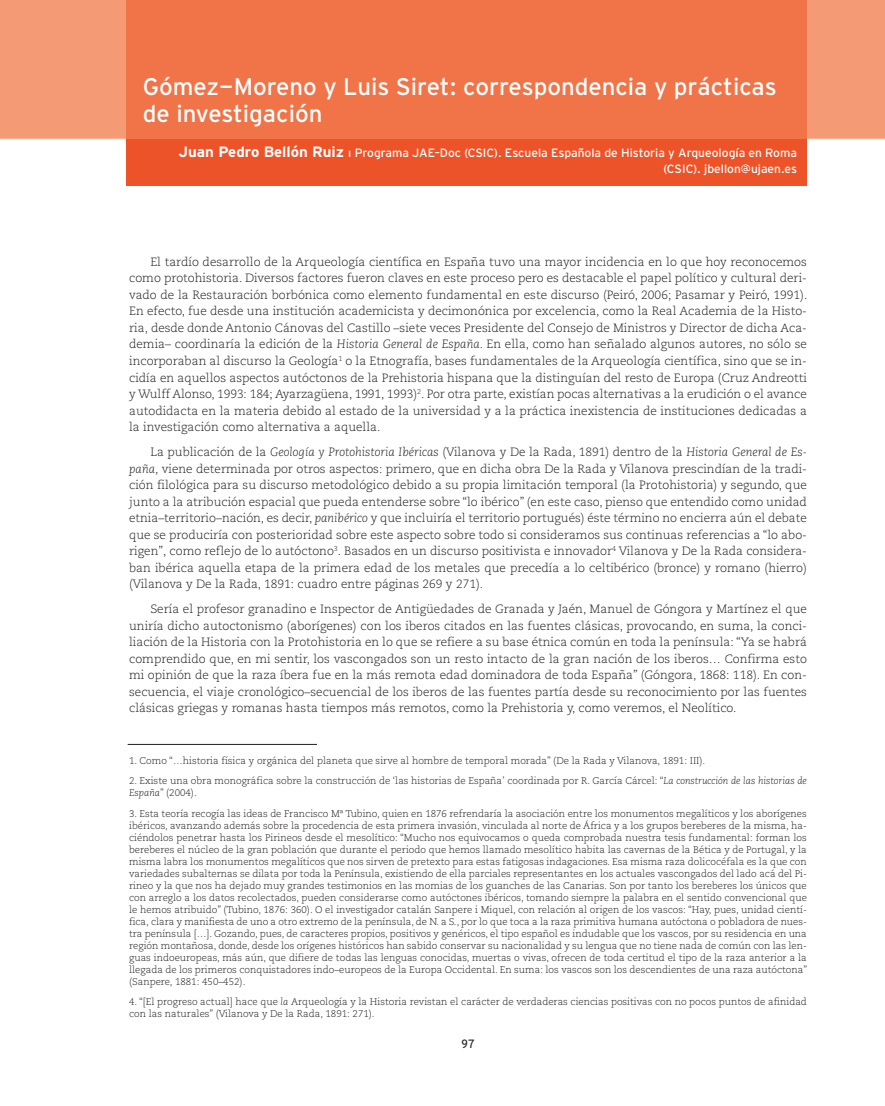
<style>
.page{position:relative;width:885px;height:1106px;background:#fff}
.page>*{position:absolute;margin:0;border:0;box-sizing:border-box;transform-origin:0 0}
.t1{font:24px/27px "Interstate Mono";color:#fff}
.t2{font:300 12px/16.5px "Caecilia LT Std";color:#231f20;text-align:justify}
.t3{font:12px/16.5px "Interstate Mono";color:#fff;text-align:right}
.t4{font:12px "Interstate Cond Mono";color:#231f20}
.t5{font:300 9.75px/12px "Caecilia LT Std";color:#231f20}
.s1{font-weight:700;font-size:15px}
.s2{font-style:italic}
</style>
<div class="page">
<hr style="left:128px;top:744px;width:189px;height:1px;background:#231f20">
<div style="left:126px;top:0;width:681px;height:186px;background:#ec5328"></div>
<div style="left:0;top:0;width:884px;height:139px;background:#f49b76"></div>
<div style="left:126px;top:0;width:681px;height:139px;background:#f07448"></div>
<h1 class="t1" style="left:143px;top:75px;width:635px">Gómez-Moreno y Luis Siret: correspondencia y prácticas de investigación</h1>
<p class="t3" style="left:178px;top:145px;width:620px"><span class="s1">Juan Pedro Bellón Ruiz</span> ı Programa JAE–Doc (CSIC). Escuela Española de Historia y Arqueología en Roma (CSIC). jbellon@ujaen.es</p>
<p class="t2" style="left:129px;top:255px;width:679px;text-indent:21px">El tardío desarrollo de la Arqueología científica en España tuvo una mayor incidencia en lo que hoy reconocemos como protohistoria. Diversos factores fueron claves en este proceso pero es destacable el papel político y cultural deri&shy;vado de la Restauración borbónica como elemento fundamental en este discurso (Peiró, 2006; Pasamar y Peiró, 1991).<br>En efecto, fue desde una institución academicista y decimonónica por excelencia, como la Real Academia de la Histo&shy;ria, desde donde Antonio Cánovas del Castillo –siete veces Presidente del Consejo de Ministros y Director de dicha Aca&shy;demia– coordinaría la edición de la <span class="s2">Historia General de España</span>. En ella, como han señalado algunos autores, no sólo se incorporaban al discurso la Geología<sup>1</sup> o la Etnografía, bases fundamentales de la Arqueología científica, sino que se in&shy;cidía en aquellos aspectos autóctonos de la Prehistoria hispana que la distinguían del resto de Europa (Cruz Andreotti y Wulff Alonso, 1993: 184; Ayarzagüena, 1991, 1993)<sup>2</sup>. Por otra parte, existían pocas alternativas a la erudición o el avance autodidacta en la materia debido al estado de la universidad y a la práctica inexistencia de instituciones dedicadas a la investigación como alternativa a aquella.</p>
<p class="t2" style="left:129px;top:445px;width:679px;text-indent:21px">La publicación de la <span class="s2">Geología y Protohistoria Ibéricas</span> (Vilanova y De la Rada, 1891) dentro de la <span class="s2">Historia General de Es&shy;paña</span>, viene determinada por otros aspectos: primero, que en dicha obra De la Rada y Vilanova prescindían de la tradi&shy;ción filológica para su discurso metodológico debido a su propia limitación temporal (la Protohistoria) y segundo, que junto a la atribución espacial que pueda entenderse sobre “lo ibérico” (en este caso, pienso que entendido como unidad etnia–territorio–nación, es decir, <span class="s2">panibérico</span> y que incluiría el territorio portugués) éste término no encierra aún el debate que se produciría con posterioridad sobre este aspecto sobre todo si consideramos sus continuas referencias a “lo abo&shy;rigen”, como reflejo de lo autóctono<sup>3</sup>. Basados en un discurso positivista e innovador<sup>4</sup> Vilanova y De la Rada considera&shy;ban ibérica aquella etapa de la primera edad de los metales que precedía a lo celtibérico (bronce) y romano (hierro) (Vilanova y De la Rada, 1891: cuadro entre páginas 269 y 271).</p>
<p class="t2" style="left:129px;top:602px;width:679px;text-indent:21px">Sería el profesor granadino e Inspector de Antigüedades de Granada y Jaén, Manuel de Góngora y Martínez el que uniría dicho autoctonismo (aborígenes) con los iberos citados en las fuentes clásicas, provocando, en suma, la conci&shy;liación de la Historia con la Protohistoria en lo que se refiere a su base étnica común en toda la península: “Ya se habrá comprendido que, en mi sentir, los vascongados son un resto intacto de la gran nación de los iberos… Confirma esto mi opinión de que la raza íbera fue en la más remota edad dominadora de toda España” (Góngora, 1868: 118). En con&shy;secuencia, el viaje cronológico–secuencial de los iberos de las fuentes partía desde su reconocimiento por las fuentes clásicas griegas y romanas hasta tiempos más remotos, como la Prehistoria y, como veremos, el Neolítico.</p>
<p class="t5" style="left:129px;top:755px;width:577px">1. Como “…historia física y orgánica del planeta que sirve al hombre de temporal morada” (De la Rada y Vilanova, 1891: III).</p>
<p class="t5" style="left:129px;top:775px;width:679px">2. Existe una obra monográfica sobre la construcción de ‘las historias de España’ coordinada por R. García Cárcel: “<span class="s2">La construcción de las historias de<br>España</span>” (2004).</p>
<p class="t5" style="left:129px;top:808px;width:679px;text-align:justify">3. Esta teoría recogía las ideas de Francisco Mª Tubino, quien en 1876 refrendaría la asociación entre los monumentos megalíticos y los aborígenes ibéricos, avanzando además sobre la procedencia de esta primera invasión, vinculada al norte de África y a los grupos bereberes de la misma, ha&shy;ciéndolos penetrar hasta los Pirineos desde el mesolítico: “Mucho nos equivocamos o queda comprobada nuestra tesis fundamental: forman los bereberes el núcleo de la gran población que durante el periodo que hemos llamado mesolítico habita las cavernas de la Bética y de Portugal, y la misma labra los monumentos megalíticos que nos sirven de pretexto para estas fatigosas indagaciones. Esa misma raza dolicocéfala es la que con variedades subalternas se dilata por toda la Península, existiendo de ella parciales representantes en los actuales vascongados del lado acá del Pi&shy;rineo y la que nos ha dejado muy grandes testimonios en las momias de los guanches de las Canarias. Son por tanto los bereberes los únicos que con arreglo a los datos recolectados, pueden considerarse como autóctones ibéricos, tomando siempre la palabra en el sentido convencional que le hemos atribuido” (Tubino, 1876: 360). O el investigador catalán Sanpere i Miquel, con relación al origen de los vascos: “Hay, pues, unidad cientí&shy;fica, clara y manifiesta de uno a otro extremo de la península, de N. a S., por lo que toca a la raza primitiva humana autóctona o pobladora de nues&shy;tra península […]. Gozando, pues, de caracteres propios, positivos y genéricos, el tipo español es indudable que los vascos, por su residencia en una región montañosa, donde, desde los orígenes históricos han sabido conservar su nacionalidad y su lengua que no tiene nada de común con las len&shy;guas indoeuropeas, más aún, que difiere de todas las lenguas conocidas, muertas o vivas, ofrecen de toda certitud el tipo de la raza anterior a la llegada de los primeros conquistadores indo–europeos de la Europa Occidental. En suma: los vascos son los descendientes de una raza autóctona” (Sanpere, 1881: 450–452).</p>
<p class="t5" style="left:129px;top:996px;width:679px">4. “[El progreso actual] hace que <span class="s2">la</span> Arqueología y la Historia revistan el carácter de verdaderas ciencias positivas con no pocos puntos de afinidad con las naturales” (Vilanova y De la Rada, 1891: 271).</p>
<p class="t4" style="left:461px;top:1039px;width:14px">97</p>
</div>
